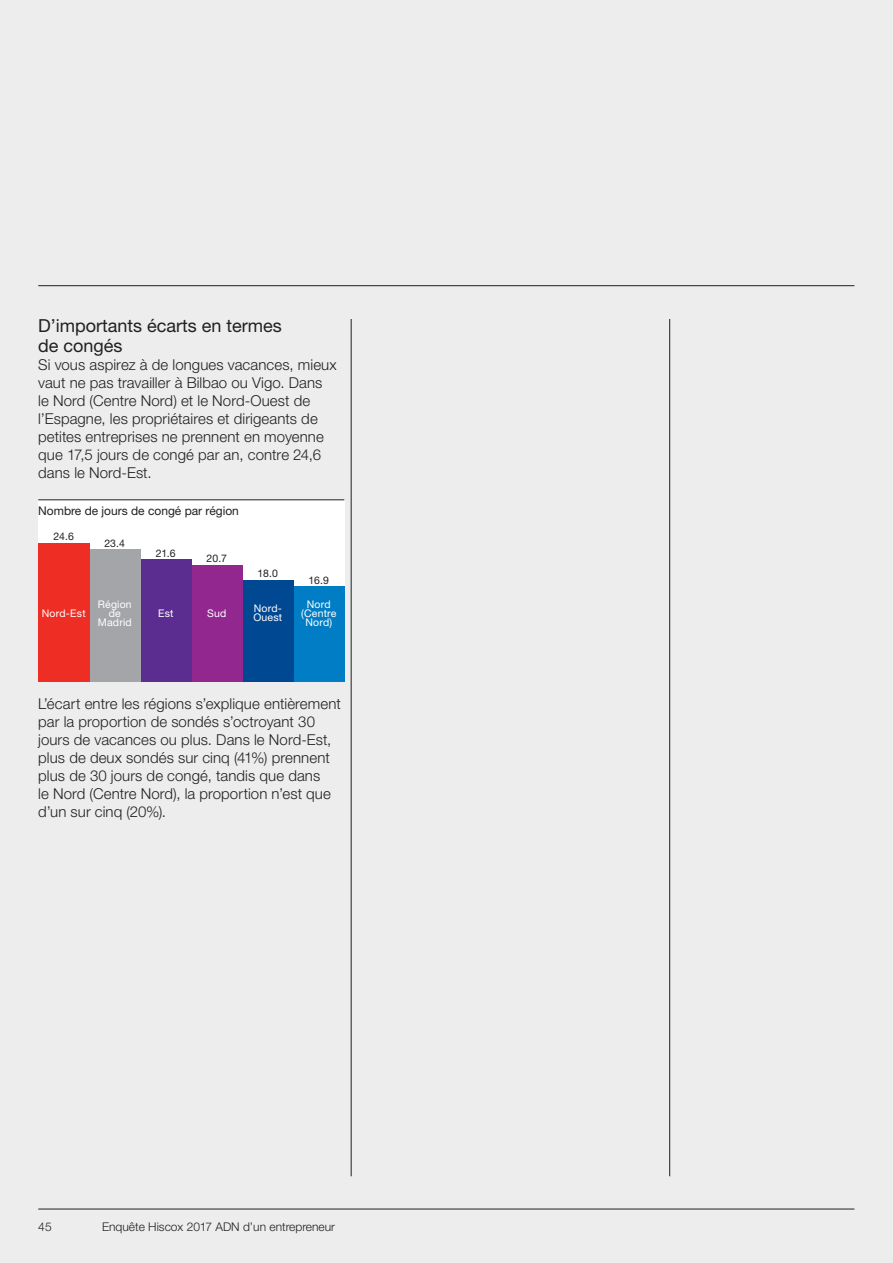
<style>
.page{position:relative;width:893px;height:1263px;background:#ededee}
.page>*{position:absolute;margin:0;border:0;box-sizing:border-box;transform-origin:0 0}
.t1{font:18px/20.5px "Helvetica Neue LT Std";color:#231f20}
.t2{font:300 15px/18px "Helvetica Neue LT Std";letter-spacing:.005em;color:#231f20}
.t3{font:300 12px "Helvetica Neue LT Std";color:#231f20}
.t4{font:12px "Helvetica Neue LT Std";color:#231f20}
.t5{font:10.5px/9px "Helvetica Neue LT Std";letter-spacing:.02em;color:#fff;text-align:center}
.t6{font:10.5px "Helvetica Neue LT Std";letter-spacing:-.02em;color:#231f20}
</style>
<div class="page">
<hr style="left:669px;top:319px;width:1px;height:857px;background:#231f20">
<hr style="left:351px;top:319px;width:1px;height:857px;background:#231f20">
<hr style="left:38px;top:285px;width:816px;height:1px;background:#231f20">
<div style="left:38px;top:500px;width:306px;height:181px;background:#fff"></div>
<div style="left:293px;top:586px;width:51px;height:95px;background:#007dc5"></div>
<div style="left:242px;top:580px;width:51px;height:101px;background:#004892"></div>
<div style="left:191px;top:565px;width:51px;height:116px;background:#91278f"></div>
<div style="left:140px;top:559px;width:51px;height:122px;background:#5c2d91"></div>
<div style="left:89px;top:549px;width:51px;height:132px;background:#a3a5a8"></div>
<div style="left:38px;top:543px;width:51px;height:138px;background:#ee2d24"></div>
<hr style="left:38px;top:500px;width:306px;height:1px;background:#231f20">
<hr style="left:38px;top:1209px;width:816px;height:1px;background:#231f20">
<p class="t1" style="left:38px;top:317px;width:245px">D’importants écarts en termes de congés</p>
<p class="t2" style="left:38px;top:357px;width:300px">Si vous aspirez à de longues vacances, mieux vaut ne pas travailler à Bilbao ou Vigo. Dans le Nord (Centre Nord) et le Nord-Ouest de l’Espagne, les propriétaires et dirigeants de petites entreprises ne prennent en moyenne que 17,5 jours de congé par an, contre 24,6 dans le Nord-Est.</p>
<p class="t4" style="left:38px;top:506px;width:202px">Nombre de jours de congé par région</p>
<p class="t6" style="left:54px;top:533px;width:22px">24.6</p>
<p class="t6" style="left:104px;top:539px;width:22px">23.4</p>
<p class="t6" style="left:156px;top:549px;width:21px">21.6</p>
<p class="t6" style="left:207px;top:555px;width:22px">20.7</p>
<p class="t6" style="left:258px;top:570px;width:22px">18.0</p>
<p class="t6" style="left:309px;top:576px;width:22px">16.9</p>
<p class="t5" style="left:98px;top:600px;width:36px">Région de<br>Madrid</p>
<p class="t5" style="left:158px;top:609px;width:17px">Est</p>
<p class="t5" style="left:207px;top:609px;width:21px">Sud</p>
<p class="t5" style="left:42px;top:609px;width:45px">Nord-Est</p>
<p class="t5" style="left:253px;top:605px;width:30px;text-align:left">Nord-<br>Ouest</p>
<p class="t5" style="left:301px;top:600px;width:37px">Nord (Centre<br>Nord)</p>
<p class="t2" style="left:38px;top:696px;width:304px">L’écart entre les régions s’explique entièrement par la proportion de sondés s’octroyant 30 jours de vacances ou plus. Dans le Nord-Est, plus de deux sondés sur cinq (41%) prennent plus de 30 jours de congé, tandis que dans<br>le Nord (Centre Nord), la proportion n’est que d’un sur cinq (20%).</p>
<p class="t3" style="left:38px;top:1222px;width:15px">45</p>
<p class="t3" style="left:102px;top:1222px;width:234px">Enquête Hiscox 2017 ADN d’un entrepreneur</p>
</div>
